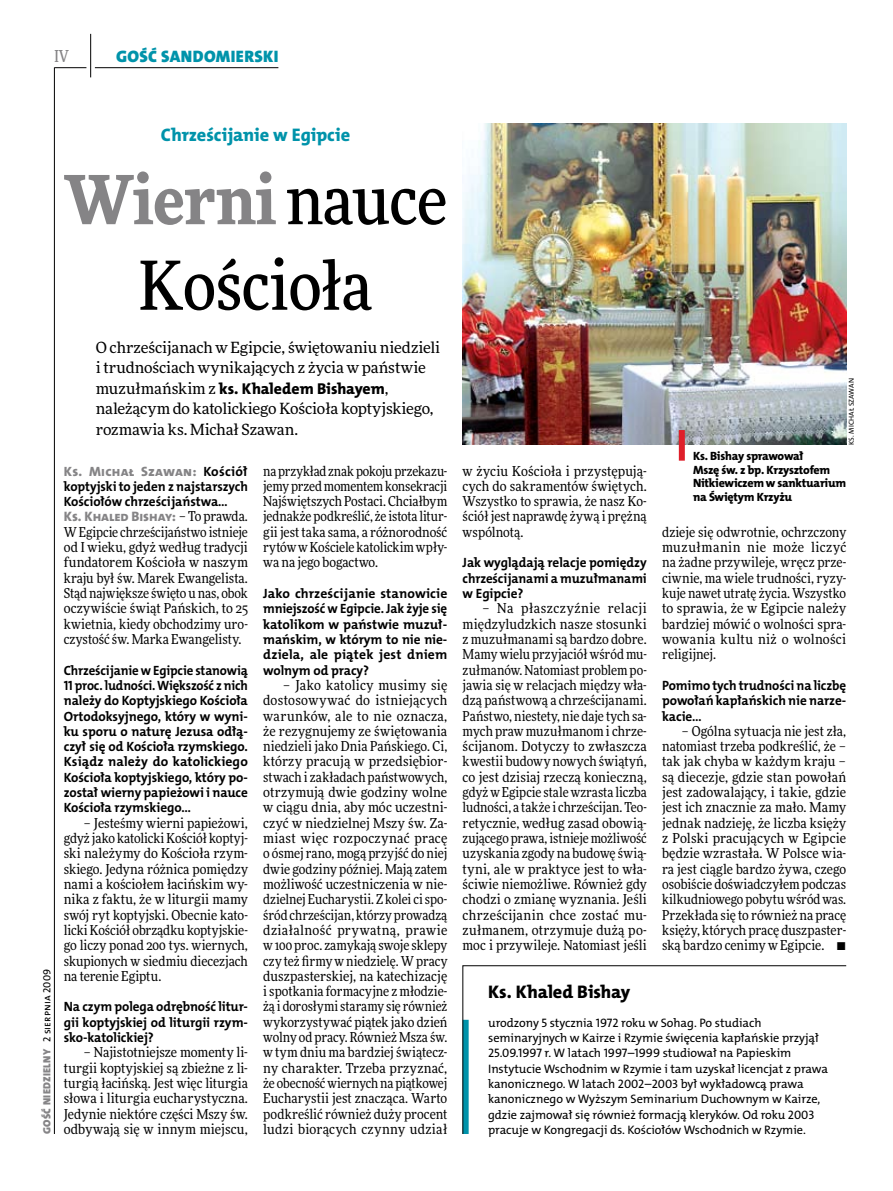
<style>
.page{position:relative;width:893px;height:1191px;background:#fff}
.page>*{position:absolute;margin:0;border:0;box-sizing:border-box;transform-origin:0 0}
.t1{font:500 67.5px/85.5px "Freeday Narrow";letter-spacing:-.01em;color:#000;text-align:center}
.t2{font:18.3px "The Mix HP8 Ex Bld";letter-spacing:.01em;color:#0093aa}
.t3{font:18.3px "The Mix HP8 Ex Bld";letter-spacing:.015em;color:#000}
.t4{font:16.65px "The Mix HP9 Blk";letter-spacing:.02em;color:#0093aa}
.t5{font:500 16.5px "Freeday Narrow";color:#858486;scale:.9 1}
.t6{font:15.75px "The Mix HP8 Ex Bld";color:#000}
.t7{font:15.45px/20.4px "Freeday News";letter-spacing:-.005em;color:#000}
.t8{font:13.65px/15.3px "Freeday Narrow News";letter-spacing:.005em;color:#000;text-align:justify}
.t9{font:13.65px "The Mix HP8 Ex Bld";letter-spacing:-.005em;color:#858486}
.t10{font:13.5px/15.3px "The Mix HP7 Bld";letter-spacing:-.005em;color:#000;text-align:justify}
.t11{font:13.5px/15.3px "The Mix HP7 Bld";letter-spacing:-.005em;color:#000;text-align:justify;scale:.95 1}
.t12{font:13.5px "The Mix HP8 Ex Bld";letter-spacing:.02em;color:#858486}
.t13{font:12.3px/15.3px "The Mix HP5 Plain";letter-spacing:-.005em;color:#000}
.t14{font:12px/13.5px "The Mix HP8 Ex Bld";letter-spacing:-.02em;color:#000}
.t15{font:10.5px "The Mix HP9 Blk";letter-spacing:.025em;color:#858486}
.t16{font:7.2px "The Mix HP5 Plain";letter-spacing:.015em;color:#000}
.s1{font-family:"The Mix HP5 Plain";color:#000}
.s2{font-weight:900;color:#858486}
.s3{font-family:"Freeday News";font-size:15.45px}
.s4{font-family:"The Mix HP7 Bld";color:#000}
.s5{font-family:"Freeday Narrow News";color:#000}
</style>
<div class="page">
<hr style="left:54px;top:67px;width:1px;height:1067px;background:#000">
<hr style="left:90px;top:34px;width:1px;height:43px;background:#000">
<hr style="left:54px;top:67px;width:32px;height:1px;background:#000">
<hr style="left:95px;top:67px;width:183px;height:1px;background:#000">
<svg style="left:462px;top:965px;width:385px;height:169px"></svg>
<img style="left:463px;top:123px;width:383px;height:322px">
<div style="left:679px;top:430px;width:6px;height:30px;background:#df1f2a"></div>
<p class="t5" style="left:54px;top:46px;width:17px">IV</p>
<p class="t4" style="left:116px;top:46px;width:164px">GOŚĆ SANDOMIERSKI</p>
<p class="t15" style="left:40px;top:1134px;width:167px;rotate:-90deg">GOŚĆ NIEDZIELNY <span class="s1">2 sierpnia 2009</span></p>
<h2 class="t2" style="left:161px;top:123px;width:191px">Chrześcijanie w Egipcie</h2>
<h1 class="t1" style="left:64px;top:156px;width:385px"><span class="s2">Wierni</span> nauce<br>Kościoła</h1>
<p class="t7" style="left:96px;top:337px;width:346px">O chrześcijanach w Egipcie, świętowaniu niedzieli i trudnościach wynikających z życia w państwie</p>
<p class="t6" style="left:96px;top:378px;width:294px"><span class="s3">muzułmańskim z</span> ks. Khaledem Bishayem<span class="s3">,</span></p>
<p class="t7" style="left:96px;top:398px;width:339px">należącym do katolickiego Kościoła koptyjskiego, rozmawia ks. Michał Szawan.</p>
<p class="t12" style="left:64px;top:462px;width:186px">Ks. Michał Szawan: <span class="s4">Kościół</span></p>
<p class="t10" style="left:64px;top:479px;width:186px">koptyjski to jeden z najstarszych<br>Kościołów chrześcijaństwa…</p>
<p class="t9" style="left:64px;top:508px;width:186px">Ks. Khaled Bishay: <span class="s5">– To prawda.</span></p>
<p class="t8" style="left:64px;top:524px;width:186px">WEgipcie chrześcijaństwo istnieje od I wieku, gdyż według tradycji fundatorem Kościoła w naszym kraju był św. Marek Ewangelista.<br>Stąd największe święto u nas, obok oczywiście świąt Pańskich, to 25 kwietnia, kiedy obchodzimy uro&shy;czystość św. Marka Ewangelisty.</p>
<p class="t11" style="left:64px;top:662px;width:195px">Chrześcijanie w Egipcie stanowią 11 proc. ludności. Większość z nich należy do Koptyjskiego Kościoła Ortodoksyjnego, który w wyni&shy;ku sporu o naturę Jezusa odłą&shy;czył się od Kościoła rzymskiego.<br>Ksiądz należy do katolickiego Kościoła koptyjskiego, który po&shy;został wierny papieżowi i nauce Kościoła rzymskiego…</p>
<p class="t8" style="left:64px;top:815px;width:186px;text-indent:20px">– Jesteśmy wierni papieżowi, gdyż jako katolicki Kościół koptyj&shy;ski należymy do Kościoła rzym&shy;skiego. Jedyna różnica pomiędzy nami a kościołem łacińskim wy&shy;nika z faktu, że w liturgii mamy swój ryt koptyjski. Obecnie kato&shy;licki Kościół obrządku koptyjskie&shy;go liczy ponad 200 tys. wiernych, skupionych w siedmiu diecezjach na terenie Egiptu.</p>
<p class="t10" style="left:64px;top:999px;width:186px">Na czym polega odrębność litur&shy;gii koptyjskiej od liturgii rzym&shy;sko-katolickiej?</p>
<p class="t8" style="left:64px;top:1044px;width:186px;text-indent:20px">– Najistotniejsze momenty li&shy;turgii koptyjskiej są zbieżne z li&shy;turgią łacińską. Jest więc liturgia słowa i liturgia eucharystyczna.<br>Jedynie niektóre części Mszy św. odbywają się w innym miejscu,</p>
<p class="t8" style="left:263px;top:463px;width:186px">na przykład znak pokoju przekazu&shy;jemy przed momentem konsekracji Najświętszych Postaci. Chciałbym jednakże podkreślić, że istota litur&shy;gii jest taka sama, a różnorodność rytów w Kościele katolickim wpły&shy;wa na jego bogactwo.</p>
<p class="t10" style="left:263px;top:586px;width:186px">Jako chrześcijanie stanowicie mniejszość w Egipcie. Jak żyje się katolikom w państwie muzuł&shy;mańskim, w którym to nie nie&shy;dziela, ale piątek jest dniem wolnym od pracy?</p>
<p class="t8" style="left:263px;top:677px;width:186px;text-indent:20px">– Jako katolicy musimy się dostosowywać do istniejących warunków, ale to nie oznacza, że rezygnujemy ze świętowania niedzieli jako Dnia Pańskiego. Ci, którzy pracują w przedsiębior&shy;stwach i zakładach państwowych, otrzymują dwie godziny wolne w ciągu dnia, aby móc uczestni&shy;czyć w niedzielnej Mszy św. Za&shy;miast więc rozpoczynać pracę o ósmej rano, mogą przyjść do niej dwie godziny później. Mają zatem możliwość uczestniczenia w nie&shy;dzielnej Eucharystii. Z kolei ci spo&shy;śród chrześcijan, którzy prowadzą działalność prywatną, prawie w 100 proc. zamykają swoje sklepy czy też firmy w niedzielę. W pracy duszpasterskiej, na katechizację ispotkania formacyjne z młodzie&shy;żą i dorosłymi staramy się również wykorzystywać piątek jako dzień wolny od pracy. Również Msza św. w tym dniu ma bardziej świątecz&shy;ny charakter. Trzeba przyznać, że obecność wiernych na piątkowej Eucharystii jest znacząca. Warto podkreślić również duży procent ludzi biorących czynny udział</p>
<p class="t8" style="left:463px;top:463px;width:186px">w życiu Kościoła i przystępują&shy;cych do sakramentów świętych.<br>Wszystko to sprawia, że nasz Ko&shy;ściół jest naprawdę żywą i prężną wspólnotą.</p>
<p class="t10" style="left:463px;top:555px;width:186px">Jak wyglądają relacje pomiędzy chrześcijanami a muzułmanami w Egipcie?</p>
<p class="t8" style="left:463px;top:600px;width:186px;text-indent:20px">– Na płaszczyźnie relacji międzyludzkich nasze stosunki z muzułmanami są bardzo dobre.<br>Mamy wielu przyjaciół wśród mu&shy;zułmanów. Natomiast problem po&shy;jawia się w relacjach między wła&shy;dzą państwową a chrześcijanami.<br>Państwo, niestety, nie daje tych sa&shy;mych praw muzułmanom i chrze&shy;ścijanom. Dotyczy to zwłaszcza kwestii budowy nowych świątyń, co jest dzisiaj rzeczą konieczną, gdyż w Egipcie stale wzrasta liczba ludności, a także i chrześcijan. Teo&shy;retycznie, według zasad obowią&shy;zującego prawa, istnieje możliwość uzyskania zgody na budowę świą&shy;tyni, ale w praktyce jest to wła&shy;ściwie niemożliwe. Również gdy chodzi o zmianę wyznania. Jeśli chrześcijanin chce zostać mu&shy;zułmanem, otrzymuje dużą po&shy;moc i przywileje. Natomiast jeśli</p>
<p class="t16" style="left:847px;top:445px;width:67px;rotate:-90deg">ks. Mi chał Szawan</p>
<p class="t14" style="left:693px;top:449px;width:154px">Ks. Bishay sprawował<br>Mszę św. z bp. Krzysztofem<br>Nitkiewiczem w sanktuarium na Świętym Krzyżu</p>
<p class="t8" style="left:662px;top:524px;width:186px">dzieje się odwrotnie, ochrzczony muzułmanin nie może liczyć na żadne przywileje, wręcz prze&shy;ciwnie, ma wiele trudności, ryzy&shy;kuje nawet utratę życia. Wszystko to sprawia, że w Egipcie należy bardziej mówić o wolności spra&shy;wowania kultu niż o wolności religijnej.</p>
<p class="t10" style="left:662px;top:678px;width:186px">Pomimo tych trudności na liczbę powołań kapłańskich nie narze&shy;kacie…</p>
<p class="t8" style="left:662px;top:723px;width:186px;text-indent:20px">– Ogólna sytuacja nie jest zła, natomiast trzeba podkreślić, że – tak jak chyba w każdym kraju – są diecezje, gdzie stan powołań jest zadowalający, i takie, gdzie jest ich znacznie za mało. Mamy jednak nadzieję, że liczba księży z Polski pracujących w Egipcie będzie wzrastała. W Polsce wia&shy;ra jest ciągle bardzo żywa, czego osobiście doświadczyłem podczas kilkudniowego pobytu wśród was.<br>Przekłada się to również na pracę księży, których pracę duszpaster&shy;ską bardzo cenimy w Egipcie. •</p>
<h2 class="t3" style="left:488px;top:980px;width:144px">Ks. Khaled Bishay</h2>
<p class="t13" style="left:488px;top:1015px;width:341px">urodzony 5 stycznia 1972 roku w Sohag. Po studiach seminaryjnych w Kairze i Rzymie święcenia kapłańskie przyjął 25.09.1997 r. W latach 1997–1999 studiował na Papieskim Instytucie Wschodnim w Rzymie i tam uzyskał licencjat z prawa kanonicznego. W latach 2002–2003 był wykładowcą prawa kanonicznego w Wyższym Seminarium Duchownym w Kairze, gdzie zajmował się również formacją kleryków. Od roku 2003 pracuje w Kongregacji ds. Kościołów Wschodnich w Rzymie.</p>
</div>
